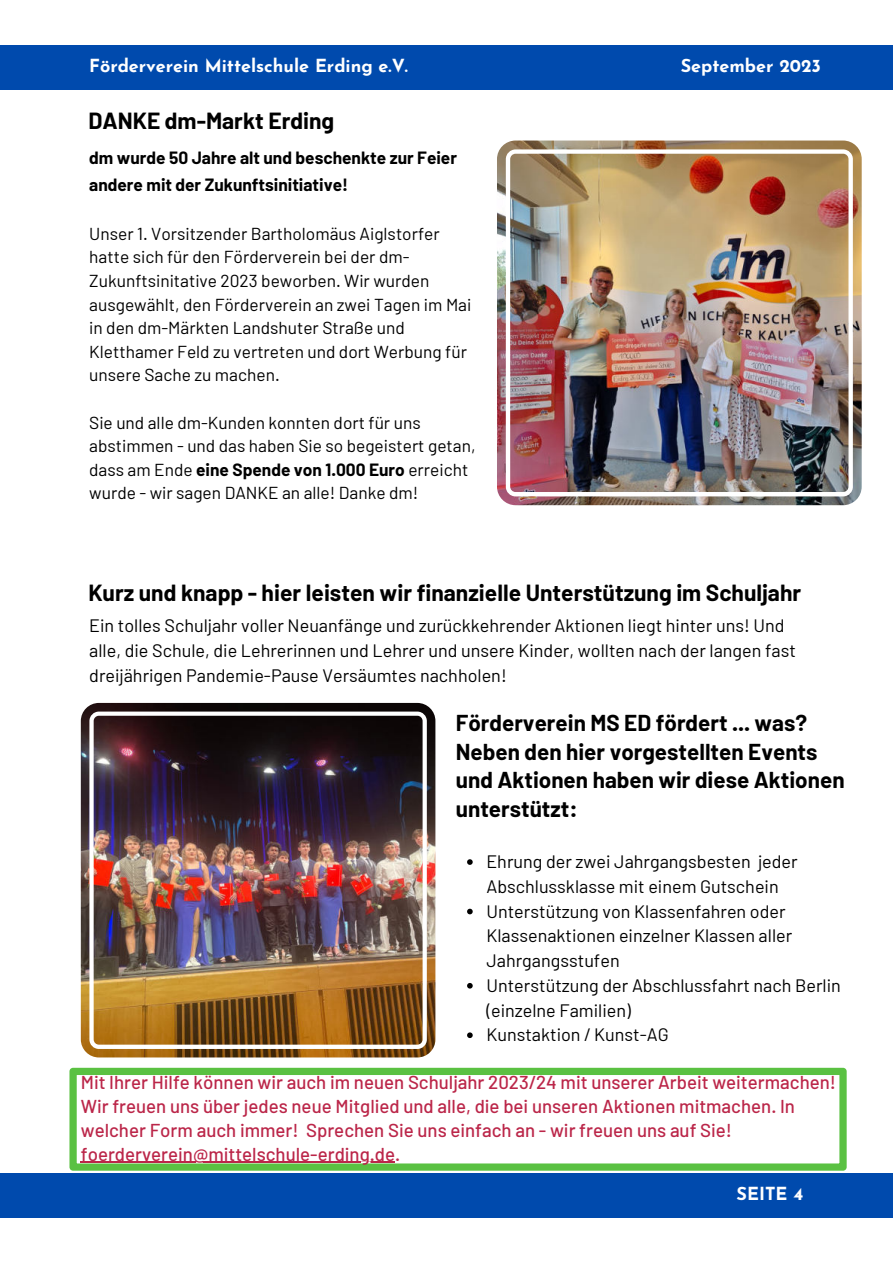
<style>
.page{position:relative;width:893px;height:1264px;background:#fff}
.page>*{position:absolute;margin:0;border:0;box-sizing:border-box;transform-origin:0 0}
.t1{font:700 22.8px "Barlow";color:#000}
.t2{font:700 22.5px/28.5px "Barlow";color:#000}
.t3{font:500 18.6px/23.9px "Barlow";color:#bb2649}
.t4{font:18px/24.8px "Barlow";color:#000}
.t5{font:700 18px "Josefin Sans";color:#fff}
.t6{font:17.25px/23.5px "Barlow";color:#000}
.t7{font:700 17.25px/27px "Barlow";color:#000}
.s1{font-weight:700}
</style>
<div class="page">
<div style="left:0;top:45px;width:892px;height:44px;background:#004aad"></div>
<div style="left:0;top:1173px;width:892px;height:44px;background:#004aad"></div>
<img style="left:81px;top:703px;width:354px;height:354px;border-radius:18px">
<img style="left:89px;top:711px;width:338px;height:337px">
<img style="left:497px;top:140px;width:364px;height:365px;border-radius:19px">
<img style="left:506px;top:149px;width:346px;height:347px">
<svg style="left:69px;top:1067px;width:777px;height:103px"></svg>
<svg style="left:467px;top:859px;width:5px;height:5px"></svg>
<svg style="left:467px;top:908px;width:5px;height:6px"></svg>
<svg style="left:467px;top:983px;width:5px;height:5px"></svg>
<svg style="left:467px;top:1032px;width:5px;height:6px"></svg>
<hr style="left:81px;top:1161px;width:314px;height:1px;background:#bb2649">
<p class="t5" style="left:89px;top:49px;width:320px">Förderverein Mittelschule Erding e.V.</p>
<p class="t1" style="left:88px;top:107px;width:247px">DANKE dm-Markt Erding</p>
<p class="t7" style="left:89px;top:144px;width:369px">dm wurde 50 Jahre alt und beschenkte zur Feier andere mit der Zukunftsinitiative!</p>
<p class="t6" style="left:89px;top:221px;width:383px">Unser 1. Vorsitzender Bartholomäus Aiglstorfer hatte sich für den Förderverein bei der dm-Zukunftsinitative 2023 beworben. Wir wurden ausgewählt, den Förderverein an zwei Tagen im Mai in den dm-Märkten Landshuter Straße und Kletthamer Feld zu vertreten und dort Werbung für unsere Sache zu machen.</p>
<p class="t6" style="left:89px;top:410px;width:388px">Sie und alle dm-Kunden konnten dort für uns abstimmen - und das haben Sie so begeistert getan, dass am Ende <span class="s1">eine Spende von 1.000 Euro</span> erreicht wurde - wir sagen DANKE an alle! Danke dm!</p>
<p class="t5" style="left:680px;top:49px;width:142px">September 2023</p>
<p class="t1" style="left:88px;top:579px;width:714px">Kurz und knapp - hier leisten wir finanzielle Unterstützung im Schuljahr</p>
<p class="t4" style="left:89px;top:613px;width:708px">Ein tolles Schuljahr voller Neuanfänge und zurückkehrender Aktionen liegt hinter uns! Und alle, die Schule, die Lehrerinnen und Lehrer und unsere Kinder, wollten nach der langen fast dreijährigen Pandemie-Pause Versäumtes nachholen!</p>
<p class="t2" style="left:456px;top:708px;width:390px">Förderverein MS ED fördert ... was?<br>Neben den hier vorgestellten Events und Aktionen haben wir diese Aktionen unterstützt:</p>
<p class="t4" style="left:486px;top:849px;width:356px">Ehrung der zwei Jahrgangsbesten jeder Abschlussklasse mit einem Gutschein Unterstützung von Klassenfahren oder Klassenaktionen einzelner Klassen aller Jahrgangsstufen<br>Unterstützung der Abschlussfahrt nach Berlin (einzelne Familien)<br>Kunstaktion / Kunst-AG</p>
<p class="t3" style="left:81px;top:1070px;width:756px">Mit Ihrer Hilfe können wir auch im neuen Schuljahr 2023/24 mit unserer Arbeit weitermachen!<br>Wir freuen uns über jedes neue Mitglied und alle, die bei unseren Aktionen mitmachen. In welcher Form auch immer! Sprechen Sie uns einfach an - wir freuen uns auf Sie! foerderverein@mittelschule-erding.de.</p>
<p class="t5" style="left:736px;top:1177px;width:68px">SEITE 4</p>
</div>
